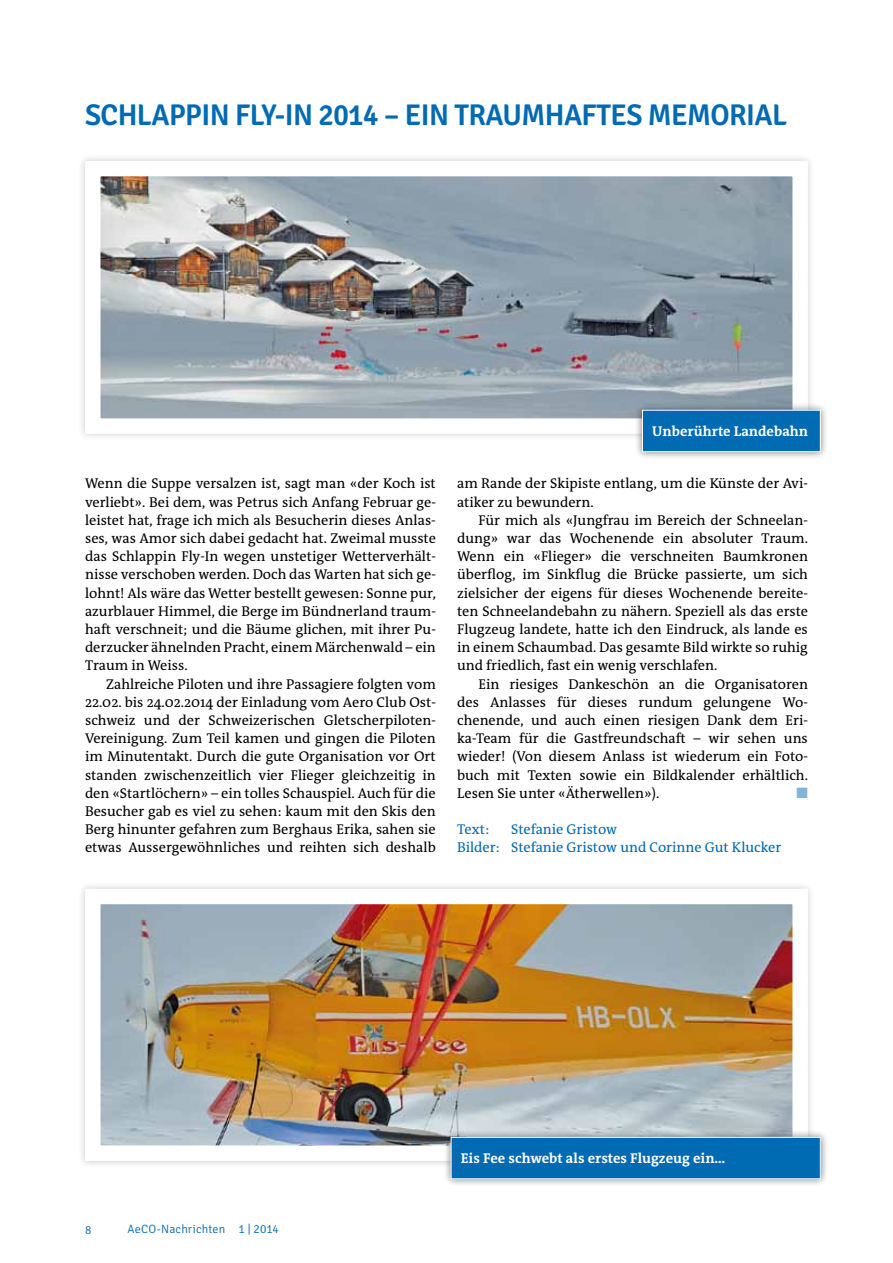
<style>
.page{position:relative;width:893px;height:1263px;background:#fff}
.page>*{position:absolute;margin:0;border:0;box-sizing:border-box;transform-origin:0 0}
.t1{font:600 30px "Signika";letter-spacing:-.02em;color:#006ab3}
.t2{font:14.25px/18.1px "The Antiqua B W5 Plain";color:#000;text-align:justify}
.t3{font:14.25px/18.1px "The Antiqua B W5 Plain";color:#006ab3}
.t4{font:700 14.25px "The Antiqua B W7";color:#fff}
.t5{font:300 12px "Signika";letter-spacing:.01em;color:#006ab3}
</style>
<div class="page">
<div style="left:77px;top:881px;width:738px;height:287px;background:#000;opacity:.2"></div>
<img style="left:101px;top:905px;width:691px;height:240px">
<div style="left:77px;top:153px;width:738px;height:289px;background:#000;opacity:.2"></div>
<img style="left:101px;top:177px;width:691px;height:241px">
<div style="left:635px;top:402px;width:193px;height:58px;background:#000;opacity:.5"></div>
<div style="left:642px;top:410px;width:178px;height:42px;background:#006ab3"></div>
<div style="left:642px;top:410px;width:179px;height:42px;border:1px solid #fff"></div>
<div style="left:443px;top:1129px;width:385px;height:58px;background:#000;opacity:.5"></div>
<div style="left:451px;top:1137px;width:369px;height:42px;background:#006ab3"></div>
<div style="left:451px;top:1137px;width:370px;height:42px;border:1px solid #fff"></div>
<h1 class="t1" style="left:85px;top:97px;width:704px">SCH LAPPIN FLY-I N 2014 – EIN TRAUMHAFTES MEMORIAL</h1>
<p class="t2" style="left:85px;top:475px;width:352px">Wenn die Suppe versalzen ist, sagt man «der Koch ist verliebt». Bei dem, was Petrus sich Anfang Februar ge&shy;leistet hat, frage ich mich als Besucherin dieses Anlas&shy;ses, was Amor sich dabei gedacht hat. Zweimal musste das Schlappin Fly-In wegen unstetiger Wetterverhält&shy;nisse verschoben werden. Doch das Warten hat sich ge&shy;lohnt! Als wäre das Wetter bestellt gewesen: Sonne pur, azurblauer Himmel, die Berge im Bündnerland traum&shy;haft verschneit; und die Bäume glichen, mit ihrer Pu&shy;derzucker ähnelnden Pracht, einem Märchenwald – ein Traum in Weiss.</p>
<p class="t2" style="left:85px;top:675px;width:352px;text-indent:21px">Zahlreiche Piloten und ihre Passagiere folgten vom 22.02. bis 24.02.2014 der Einladung vom Aero Club Ost&shy;schweiz und der Schweizerischen Gletscherpiloten-Vereinigung. Zum Teil kamen und gingen die Piloten im Minutentakt. Durch die gute Organisation vor Ort standen zwischenzeitlich vier Flieger gleichzeitig in den «Startlöchern» – ein tolles Schauspiel. Auch für die Besucher gab es viel zu sehen: kaum mit den Skis den Berg hinunter gefahren zum Berghaus Erika, sahen sie etwas Aussergewöhnliches und reihten sich deshalb</p>
<p class="t4" style="left:652px;top:422px;width:157px">Unberührte Landebahn</p>
<p class="t2" style="left:457px;top:475px;width:352px">am Rande der Skipiste entlang, um die Künste der Avi&shy;atiker zu bewundern.</p>
<p class="t2" style="left:457px;top:511px;width:352px;text-indent:21px">Für mich als «Jungfrau im Bereich der Schneelan&shy;dung» war das Wochenende ein absoluter Traum.<br>Wenn ein «Flieger» die verschneiten Baumkronen überflog, im Sinkflug die Brücke passierte, um sich zielsicher der eigens für dieses Wochenende bereite&shy;ten Schneelandebahn zu nähern. Speziell als das erste Flugzeug landete, hatte ich den Eindruck, als lande es in einem Schaumbad. Das gesamte Bild wirkte so ruhig und friedlich, fast ein wenig verschlafen.</p>
<p class="t2" style="left:457px;top:675px;width:352px;text-indent:21px">Ein riesiges Dankeschön an die Organisatoren des Anlasses für dieses rundum gelungene Wo&shy;chenende, und auch einen riesigen Dank dem Eri&shy;ka-Team für die Gastfreundschaft – wir sehen uns wieder! (Von diesem Anlass ist wiederum ein Foto&shy;buch mit Texten sowie ein Bildkalender erhältlich.<br>Lesen Sie unter «Ätherwellen»).</p>
<p class="t3" style="left:457px;top:820px;width:34px">Text:</p>
<p class="t3" style="left:457px;top:820px;width:326px;text-indent:54px">Stefanie Gristow<br>Bilder: Stefanie Gristow und Corinne Gut Klucker</p>
<p class="t5" style="left:85px;top:1224px;width:8px">8</p>
<p class="t5" style="left:128px;top:1222px;width:153px">AeCO-Nachrichten 1 | 2014</p>
<p class="t4" style="left:461px;top:1149px;width:266px">Eis Fee schwebt als erstes Flugzeug ein...</p>
</div>
